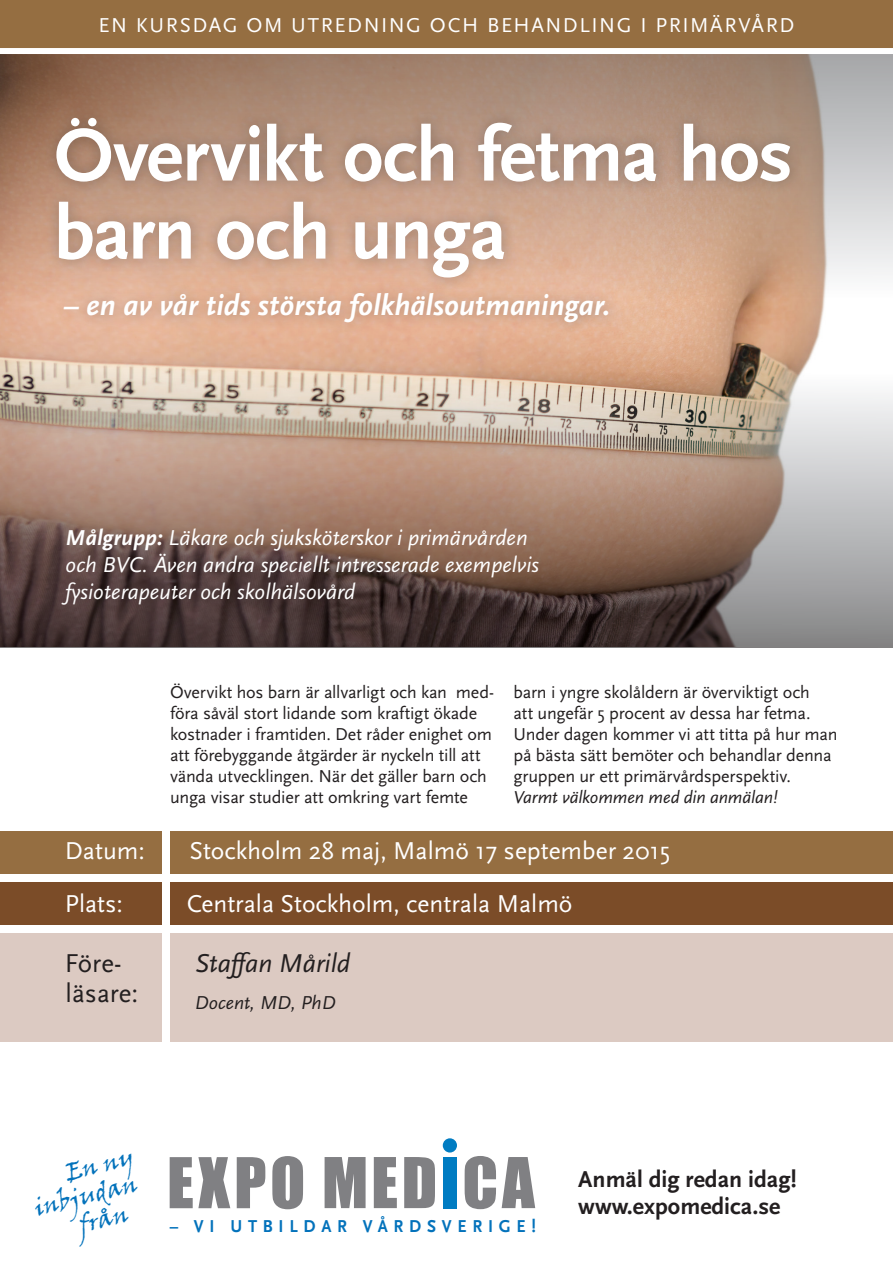
<style>
.page{position:relative;width:893px;height:1263px;background:#fff}
.page>*{position:absolute;margin:0;border:0;box-sizing:border-box;transform-origin:0 0}
.t1{font:700 78px/78px "Scala Sans Pro";letter-spacing:-.02em;color:#fff}
.t2{font:italic 700 30px "Scala Sans Pro";letter-spacing:-.005em;color:#fff}
.t3{font:italic 27px "Scala Sans Pro";color:#231f20}
.t4{font:27px "Scala Sans Pro";color:#231f20}
.t5{font:25.5px "Scala Sans Pro";color:#fff}
.t6{font:700 24px "Scala Sans Pro";color:#231f20}
.t7{font:24px "Viner Hand ITC";color:#0372bb}
.t8{font:italic 22.5px/27px "Scala Sans Pro";color:#fff}
.t9{font:21px "Scala Sans Pro";letter-spacing:.075em;color:#fff}
.t10{font:italic 19.5px "Scala Sans Pro";color:#231f20}
.t11{font:18px/21px "Scala Sans Pro";letter-spacing:-.015em;color:#231f20}
.t12{font:italic 18px "Scala Sans Pro";letter-spacing:-.01em;color:#231f20}
.t13{font:700 18px "Scala Sans Pro";letter-spacing:.34em;color:#0372bb;scale:.94 1}
.s1{font-weight:700}
</style>
<div class="page">
<img style="left:0;top:323px;width:822px;height:27px">
<svg style="left:0;top:54px;width:893px;height:269px;background:#b39887"></svg>
<svg style="left:170px;top:1157px;width:60px;height:51px"></svg>
<svg style="left:237px;top:1157px;width:28px;height:51px"></svg>
<svg style="left:272px;top:1156px;width:31px;height:53px;background:#98989b"></svg>
<svg style="left:325px;top:1157px;width:41px;height:51px;background:#8f8f92"></svg>
<svg style="left:374px;top:1157px;width:23px;height:51px"></svg>
<svg style="left:404px;top:1157px;width:31px;height:51px;background:#8f8f92"></svg>
<div style="left:443px;top:1157px;width:13px;height:51px;background:#007cc2"></div>
<svg style="left:465px;top:1156px;width:31px;height:53px"></svg>
<svg style="left:502px;top:1157px;width:33px;height:51px"></svg>
<div style="left:443px;top:1138px;width:14px;height:14px;background:#007cc2;border-radius:50%"></div>
<div style="left:0;top:933px;width:162px;height:109px;background:#dccac2"></div>
<div style="left:170px;top:933px;width:723px;height:109px;background:#dccac2"></div>
<div style="left:0;top:882px;width:162px;height:43px;background:#7b4c28"></div>
<div style="left:0;top:831px;width:162px;height:43px;background:#956e41"></div>
<div style="left:170px;top:831px;width:723px;height:43px;background:#956e41"></div>
<div style="left:170px;top:882px;width:723px;height:43px;background:#7b4c28"></div>
<div style="left:0;top:0;width:893px;height:49px;background:#956e41"></div>
<div style="left:0;top:48px;width:893px;height:6px;background:#fff"></div>
<svg style="left:0;top:350px;width:893px;height:297px;background:#9c8578"></svg>
<div style="left:52px;top:280px;width:570px;height:57px;background:#231f20;opacity:.3"></div>
<div style="left:43px;top:105px;width:761px;height:187px;background:#231f20;opacity:.3"></div>
<p class="t9" style="left:99px;top:13px;width:697px">EN KURSDAG OM UTREDNING OCH BEHANDLING I PRIMÄRVÅRD</p>
<p class="t1" style="left:54px;top:116px;width:740px">Övervikt och fetma hos barn och unga</p>
<p class="t2" style="left:64px;top:287px;width:548px">– en av vår tids största folkhälsoutmaningar.</p>
<p class="t8" style="left:66px;top:524px;width:475px"><span class="s1">Målgrupp:</span> Läkare och sjuksköterskor i primärvården och BVC. Även andra speciellt intresserade exempelvis fysioterapeuter och skolhälsovård</p>
<p class="t11" style="left:170px;top:681px;width:325px">Övervikt hos barn är allvarligt och kan med&shy;föra såväl stort lidande som kraftigt ökade kostnader i framtiden. Det råder enighet om att förebyggande åtgärder är nyckeln till att vända utvecklingen. När det gäller barn och unga visar studier att omkring vart femte</p>
<p class="t11" style="left:513px;top:681px;width:326px">barn i yngre skolåldern är överviktigt och<br>att ungefär 5 procent av dessa har fetma.<br>Under dagen kommer vi att titta på hur man på bästa sätt bemöter och behandlar denna gruppen ur ett primärvårdsperspektiv.</p>
<p class="t12" style="left:513px;top:786px;width:266px">Varmt välkommen med din anmälan!</p>
<p class="t5" style="left:65px;top:836px;width:81px">Datum:</p>
<p class="t5" style="left:189px;top:836px;width:482px">Stockholm 28 maj, Malmö 17 september 2015</p>
<p class="t5" style="left:65px;top:889px;width:60px">Plats:</p>
<p class="t5" style="left:187px;top:889px;width:387px">Centrala Stockholm, centrala Malmö</p>
<p class="t4" style="left:65px;top:948px;width:58px">Före-</p>
<p class="t4" style="left:66px;top:978px;width:74px">läsare:</p>
<p class="t3" style="left:195px;top:948px;width:157px">Staffan Mårild</p>
<p class="t10" style="left:195px;top:991px;width:142px">Docent, MD, PhD</p>
<p class="t7" style="left:63px;top:1158px;width:71px;rotate:-14deg">En ny</p>
<p class="t7" style="left:32px;top:1193px;width:107px;rotate:-14deg">inbjudan</p>
<p class="t7" style="left:76px;top:1210px;width:52px;rotate:-14deg">från</p>
<p class="t13" style="left:170px;top:1215px;width:391px">– VI UTBILDAR VÅRDSVERIGE!</p>
<p class="t6" style="left:578px;top:1165px;width:220px">Anmäl dig redan idag!</p>
<p class="t6" style="left:578px;top:1192px;width:203px">www.expomedica.se</p>
</div>
